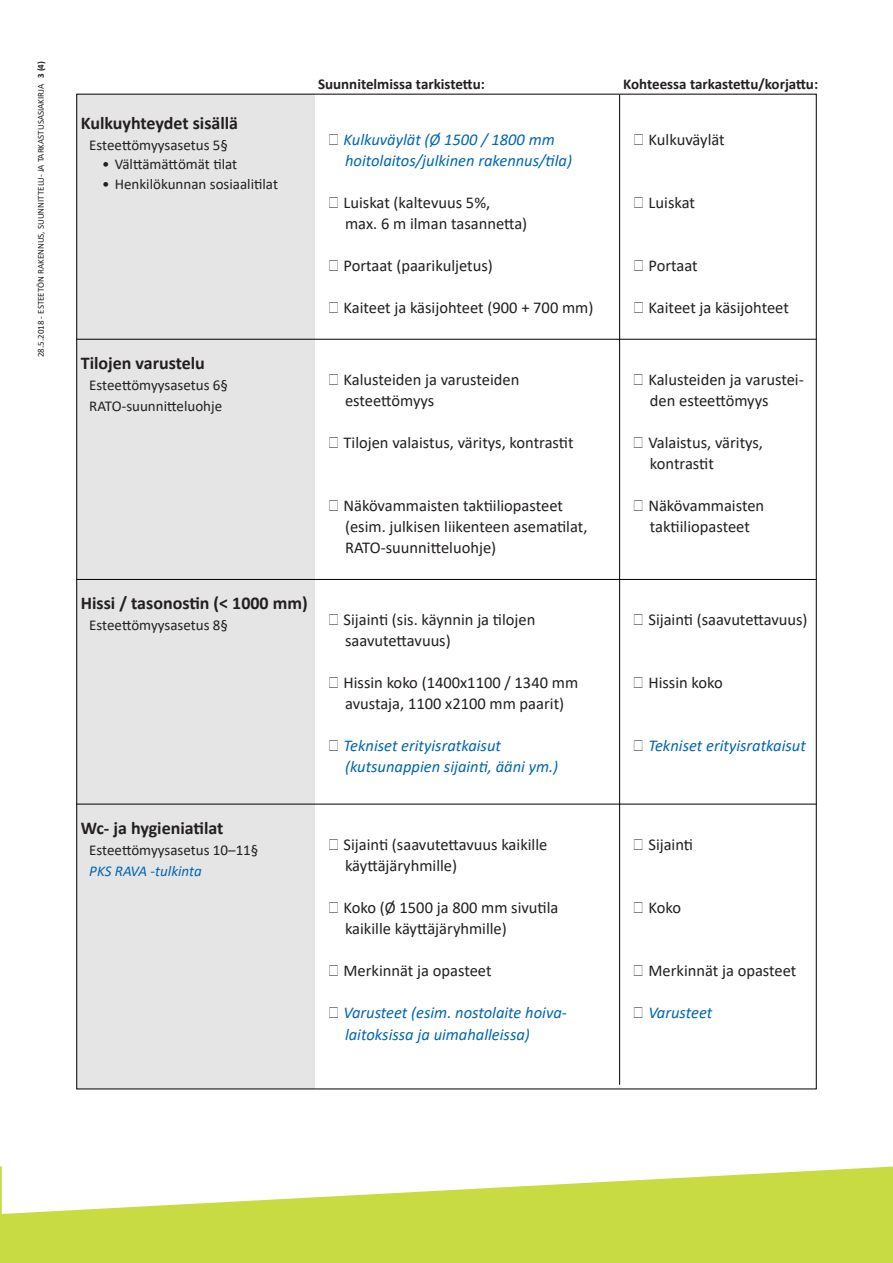
<style>
.page{position:relative;width:893px;height:1263px;background:#fff}
.page>*{position:absolute;margin:0;border:0;box-sizing:border-box;transform-origin:0 0}
.t1{font:700 18px "Calibri";color:#231f20}
.t2{font:16.5px/21px "Calibri";color:#231f20}
.t3{font:italic 16.5px/21px "Calibri";color:#0166b3}
.t4{font:15px/21px "Calibri";color:#231f20}
.t5{font:700 15px "Calibri";color:#231f20}
.t6{font:italic 15px "Calibri";color:#0166b3}
.t7{font:9px "Calibri";color:#231f20}
.s1{font-weight:700}
.s2{font-family:"Arial";font-style:normal;color:#231f20}
.s3{font-family:"Arial"}
</style>
<div class="page">
<div style="left:77px;top:95px;width:238px;height:994px;background:#e5e5e6"></div>
<svg style="left:2px;top:1166px;width:890px;height:97px"></svg>
<svg style="left:892px;top:1166px;width:1px;height:97px"></svg>
<svg style="left:0;top:1166px;width:2px;height:97px"></svg>
<hr style="left:619px;top:95px;width:1px;height:990px;background:#000">
<hr style="left:77px;top:339px;width:739px;height:1px;background:#000">
<hr style="left:77px;top:804px;width:739px;height:1px;background:#000">
<hr style="left:77px;top:579px;width:739px;height:1px;background:#000">
<p class="t7" style="left:35px;top:357px;width:297px;rotate:-90deg">28.5.2018 - ESTEETÖN RAKENNUS, SUUNNITTELU- JA TARKASTUSASIAKIRJA <span class="s1">3 (4)</span></p>
<p class="t1" style="left:81px;top:110px;width:159px">Kulkuyhteydet sisällä</p>
<p class="t4" style="left:89px;top:134px;width:140px">Esteettömyysasetus 5§</p>
<p class="t4" style="left:102px;top:154px;width:137px">• Välttämättömät tilat</p>
<p class="t4" style="left:102px;top:173px;width:177px">• Henkilökunnan sosiaalitilat</p>
<p class="t5" style="left:318px;top:73px;width:168px">Suunnitelmissa tarkistettu:</p>
<p class="t5" style="left:623px;top:73px;width:196px">Kohteessa tarkastettu/korjattu:</p>
<p class="t3" style="left:345px;top:128px;width:228px;text-indent:-18px"><span class="s2">▢</span> Kulkuväylät (Ø 1500 / 1800 mm hoitolaitos/julkinen rakennus/tila)</p>
<p class="t2" style="left:345px;top:192px;width:184px;text-indent:-18px"><span class="s3">▢</span> Luiskat (kaltevuus 5%,<br>max. 6 m ilman tasannetta)</p>
<p class="t2" style="left:327px;top:255px;width:167px"><span class="s3">▢</span> Portaat (paarikuljetus)</p>
<p class="t2" style="left:327px;top:297px;width:268px"><span class="s3">▢</span> Kaiteet ja käsijohteet (900 + 700 mm)</p>
<p class="t2" style="left:632px;top:129px;width:94px"><span class="s3">▢</span> Kulkuväylät</p>
<p class="t2" style="left:632px;top:192px;width:64px"><span class="s3">▢</span> Luiskat</p>
<p class="t2" style="left:632px;top:255px;width:67px"><span class="s3">▢</span> Portaat</p>
<p class="t2" style="left:632px;top:297px;width:158px"><span class="s3">▢</span> Kaiteet ja käsijohteet</p>
<p class="t1" style="left:81px;top:350px;width:126px">Tilojen varustelu</p>
<p class="t4" style="left:89px;top:374px;width:140px">Esteettömyysasetus 6§<br>RATO-suunnitteluohje</p>
<p class="t2" style="left:345px;top:368px;width:176px;text-indent:-18px"><span class="s3">▢</span> Kalusteiden ja varusteiden esteettömyys</p>
<p class="t2" style="left:327px;top:431px;width:248px"><span class="s3">▢</span> Tilojen valaistus, väritys, kontrastit</p>
<p class="t1" style="left:81px;top:590px;width:228px">Hissi / tasonostin (&lt; 1000 mm)</p>
<p class="t4" style="left:89px;top:614px;width:140px">Esteettömyysasetus 8§</p>
<p class="t1" style="left:81px;top:816px;width:144px">Wc- ja hygieniatilat</p>
<p class="t4" style="left:89px;top:840px;width:171px">Esteettömyysasetus 10–11§</p>
<p class="t6" style="left:89px;top:861px;width:114px">PKS RAVA -tulkinta</p>
<p class="t2" style="left:345px;top:494px;width:244px;text-indent:-18px"><span class="s3">▢</span> Näkövammaisten taktiiliopasteet (esim. julkisen liikenteen asematilat,<br>RATO-suunnitteluohje)</p>
<p class="t2" style="left:345px;top:609px;width:192px;text-indent:-18px"><span class="s3">▢</span> Sijainti (sis. käynnin ja tilojen saavutettavuus)</p>
<p class="t2" style="left:327px;top:672px;width:252px;text-align:center"><span class="s3">▢</span> Hissin koko (1400x1100 / 1340 mm avustaja, 1100 x2100 mm paarit)</p>
<p class="t3" style="left:345px;top:734px;width:215px;text-indent:-18px"><span class="s2">▢</span> Tekniset erityisratkaisut (kutsunappien sijainti, ääni ym.)</p>
<p class="t2" style="left:345px;top:834px;width:204px;text-indent:-18px"><span class="s3">▢</span> Sijainti (saavutettavuus kaikille käyttäjäryhmille)</p>
<p class="t2" style="left:345px;top:897px;width:215px;text-indent:-18px"><span class="s3">▢</span> Koko (Ø 1500 ja 800 mm sivutila kaikille käyttäjäryhmille)</p>
<p class="t2" style="left:327px;top:960px;width:166px"><span class="s3">▢</span> Merkinnät ja opasteet</p>
<p class="t3" style="left:345px;top:1002px;width:223px;text-indent:-18px"><span class="s2">▢</span> Varusteet (esim. nostolaite hoiva&shy;laitoksissa ja uimahalleissa)</p>
<p class="t2" style="left:650px;top:368px;width:155px;text-indent:-18px"><span class="s3">▢</span> Kalusteiden ja varustei&shy;den esteettömyys</p>
<p class="t2" style="left:650px;top:431px;width:115px;text-indent:-18px"><span class="s3">▢</span> Valaistus, väritys, kontrastit</p>
<p class="t2" style="left:632px;top:494px;width:133px;text-align:center"><span class="s3">▢</span> Näkövammaisten taktiiliopasteet</p>
<p class="t2" style="left:632px;top:609px;width:177px"><span class="s3">▢</span> Sijainti (saavutettavuus)</p>
<p class="t2" style="left:632px;top:672px;width:92px"><span class="s3">▢</span> Hissin koko</p>
<p class="t3" style="left:632px;top:734px;width:175px"><span class="s2">▢</span> Tekniset erityisratkaisut</p>
<p class="t2" style="left:632px;top:834px;width:62px"><span class="s3">▢</span> Sijainti</p>
<p class="t2" style="left:632px;top:897px;width:50px"><span class="s3">▢</span> Koko</p>
<p class="t2" style="left:632px;top:960px;width:166px"><span class="s3">▢</span> Merkinnät ja opasteet</p>
<p class="t3" style="left:632px;top:1002px;width:82px"><span class="s2">▢</span> Varusteet</p>
</div>
